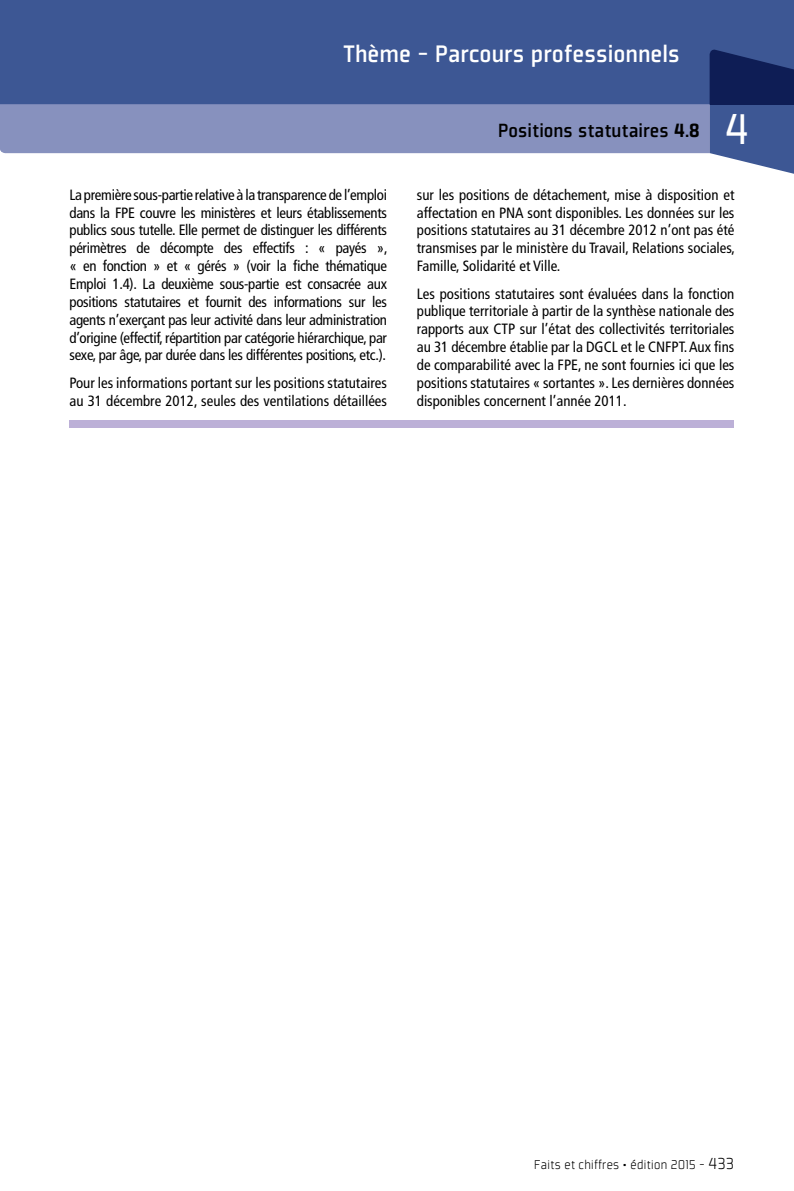
<style>
.page{position:relative;width:794px;height:1191px;background:#fff}
.page>*{position:absolute;margin:0;border:0;box-sizing:border-box;transform-origin:0 0}
.t1{font:47.25px "Plexes";color:#fff}
.t2{font:500 26.25px "Plexes";color:#fff}
.t3{font:500 21px "Plexes";color:#000}
.t4{font:condensed 14.88px/17.8px "Frutiger";color:#000;text-align:justify}
.t5{font:300 14px "Plexes";letter-spacing:-.02em;color:#000}
.s1{font-weight:900}
.s2{font-size:17.5px}
</style>
<div class="page">
<div style="left:0;top:0;width:794px;height:104px;background:#3d5794"></div>
<svg style="left:0;top:50px;width:794px;height:124px"></svg>
<div style="left:69px;top:420px;width:665px;height:8px;background:#bcb0d7"></div>
<h2 class="t2" style="left:343px;top:40px;width:338px">Thème - Parcours professionnels</h2>
<h3 class="t3" style="left:498px;top:119px;width:203px">Positions statutaires <span class="s1">4.8</span></h3>
<h1 class="t1" style="left:724px;top:104px;width:27px">4</h1>
<p class="t4" style="left:69px;top:186px;width:320px">La première sous-partie relative à la transparence de l’emploi dans la FPE couvre les ministères et leurs établissements publics sous tutelle. Elle permet de distinguer les différents périmètres de décompte des effectifs : « payés », « en fonction » et « gérés » (voir la fiche thématique Emploi 1.4). La deuxième sous-partie est consacrée aux positions statutaires et fournit des informations sur les agents n’exerçant pas leur activité dans leur administration d’origine (effectif, répartition par catégorie hiérarchique, par sexe, par âge, par durée dans les différentes positions, etc.).</p>
<p class="t4" style="left:69px;top:374px;width:319px">Pour les informations portant sur les positions statutaires au 31 décembre 2012, seules des ventilations détaillées</p>
<p class="t4" style="left:417px;top:186px;width:320px">sur les positions de détachement, mise à disposition et affectation en PNA sont disponibles. Les données sur les positions statutaires au 31 décembre 2012 n’ont pas été transmises par le ministère du Travail, Relations sociales, Famille, Solidarité et Ville.</p>
<p class="t4" style="left:417px;top:284px;width:319px">Les positions statutaires sont évaluées dans la fonction publique territoriale à partir de la synthèse nationale des rapports aux CTP sur l’état des collectivités territoriales au 31 décembre établie par la DGCL et le CNFPT. Aux fins de comparabilité avec la FPE, ne sont fournies ici que les positions statutaires « sortantes ». Les dernières données disponibles concernent l’année 2011.</p>
<p class="t5" style="left:534px;top:1157px;width:202px">Faits et chiffres • édition 2015 - <span class="s2">433</span></p>
</div>
